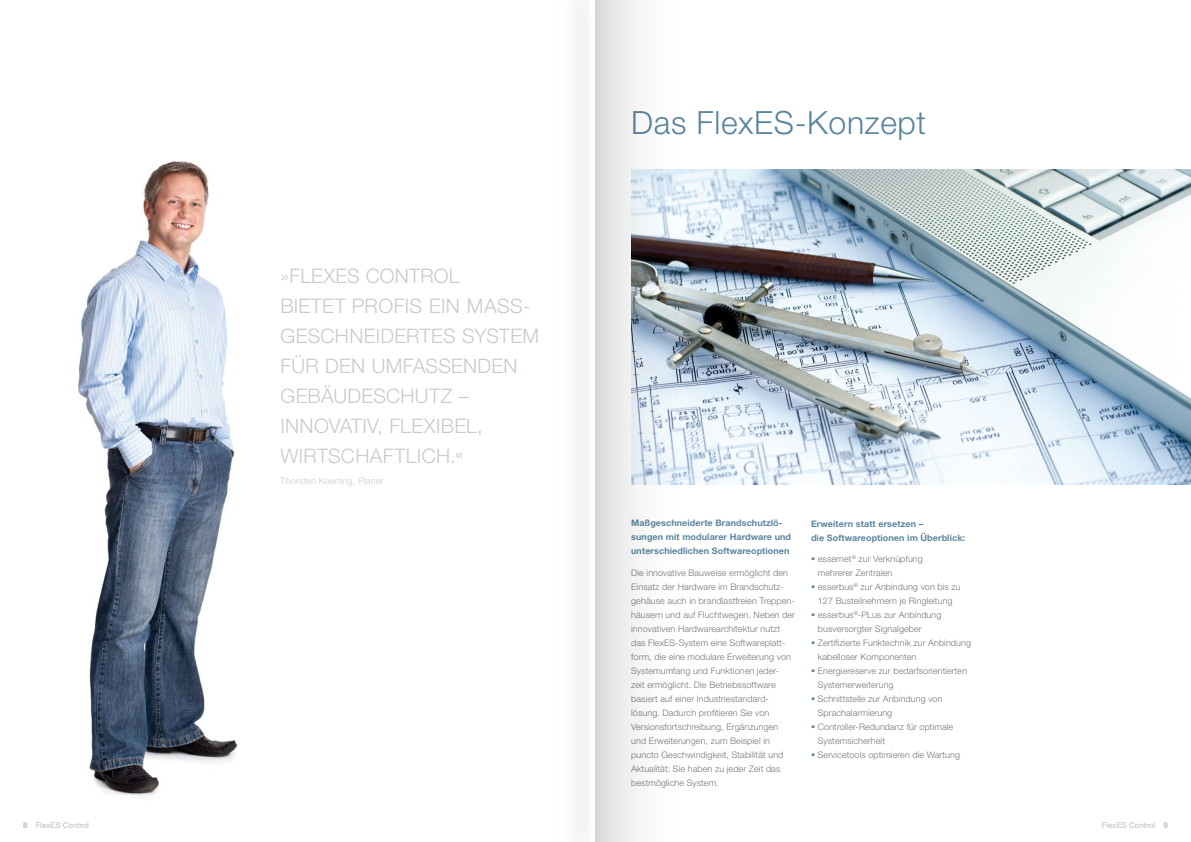
<style>
.page{position:relative;width:1191px;height:842px;background:#fff}
.page>*{position:absolute;margin:0;border:0;box-sizing:border-box;transform-origin:0 0}
.t1{font:300 32px "Helvetica Neue LT Std";letter-spacing:.02em;color:#5b859f}
.t2{font:300 20px/30px "Helvetica Neue LT Std";letter-spacing:.005em;color:#c6cbcf}
.t3{font:300 9px/14px "Helvetica Neue LT Std";letter-spacing:.01em;color:#70787d}
.t4{font:700 9px/14px "Helvetica Neue LT Std";letter-spacing:.01em;color:#5b859f}
.t5{font:300 9px "Helvetica Neue LT Std";letter-spacing:.02em;color:#c6cbcf}
.t6{font:8px "Helvetica Neue LT Std";color:#b8bec2}
.s1{color:#5b859f}
.s2{font-weight:700}
</style>
<div class="page">
<img style="left:78px;top:161px;width:159px;height:635px">
<img style="left:680px;top:169px;width:511px;height:315px">
<svg style="left:595px;top:0;width:85px;height:842px"></svg>
<div style="left:553px;top:0;width:39px;height:842px;background:#f9f9f9"></div>
<h2 class="t2" style="left:280px;top:261px;width:114px">»FlexEs Control bietet</h2>
<h2 class="t2" style="left:352px;top:291px;width:25px">Profis</h2>
<h2 class="t2" style="left:429px;top:291px;width:11px">ein</h2>
<h2 class="t2" style="left:467px;top:291px;width:65px">maSS-</h2>
<h2 class="t2" style="left:280px;top:321px;width:41px">ge schneidertes</h2>
<h2 class="t2" style="left:462px;top:321px;width:38px">System</h2>
<h2 class="t2" style="left:280px;top:351px;width:14px">für</h2>
<h2 class="t2" style="left:325px;top:351px;width:14px">den</h2>
<h2 class="t2" style="left:372px;top:351px;width:15px">umfassenden</h2>
<h2 class="t2" style="left:280px;top:381px;width:30px">Gebäudeschutz</h2>
<h2 class="t2" style="left:459px;top:381px;width:11px">–</h2>
<h2 class="t2" style="left:280px;top:411px;width:12px">innovativ</h2>
<h2 class="t2" style="left:377px;top:411px;width:24px">, flexibel</h2>
<h2 class="t2" style="left:477px;top:411px;width:7px">,</h2>
<h2 class="t2" style="left:280px;top:441px;width:14px">wirtschaftlich</h2>
<h2 class="t2" style="left:450px;top:440px;width:15px">.«</h2>
<p class="t5" style="left:280px;top:476px;width:104px">Thorsten Koerting, Planer</p>
<h1 class="t1" style="left:631px;top:103px;width:296px">Das FlexES-Konzept</h1>
<p class="t4" style="left:631px;top:515px;width:161px">Maßgeschneiderte Brandschutzlö&shy;sungen mit modularer Hardware und unterschiedlichen Softwareoptionen</p>
<p class="t3" style="left:631px;top:565px;width:165px">Die innovative Bauweise ermöglicht den Einsatz der Hardware im Brandschutz&shy;gehäuse auch in brandlastfreien Treppen&shy;häusern und auf Fluchtwegen. Neben der innovativen Hardwarearchitektur nutzt das FlexES-System eine Softwareplatt&shy;form, die eine modulare Erweiterung von Systemumfang und Funktionen jeder-<br>zeit ermöglicht. Die Betriebssoftware basiert auf einer Industriestandard&shy;lösung. Dadurch profitieren Sie von Versionsfortschreibung, Ergänzungen und Erweiterungen, zum Beispiel in puncto Geschwindigkeit, Stabilität und Aktualität: Sie haben zu jeder Zeit das bestmögliche System.</p>
<p class="t4" style="left:811px;top:516px;width:156px">Erweitern statt ersetzen –<br>die Softwareoptionen im Überblick:</p>
<p class="t3" style="left:818px;top:551px;width:107px;text-indent:-7px"><span class="s1">▪</span> essernet<sup>®</sup> zur Verknüpfung mehrerer Zentralen</p>
<p class="t3" style="left:811px;top:579px;width:151px;text-align:center"><span class="s1">▪</span> esserbus<sup>®</sup> zur Anbindung von bis zu<br>127 Busteilnehmern je Ringleitung</p>
<p class="t3" style="left:818px;top:607px;width:125px;text-indent:-7px"><span class="s1">▪</span> esserbus<sup>®</sup>-PLus zur Anbindung busversorgter Signalgeber</p>
<p class="t3" style="left:818px;top:635px;width:155px;text-indent:-7px"><span class="s1">▪</span> Zertifizierte Funktechnik zur Anbindung kabelloser Komponenten</p>
<p class="t3" style="left:818px;top:663px;width:151px;text-indent:-7px"><span class="s1">▪</span> Energiereserve zur bedarfsorientierten<br>Systemerweiterung</p>
<p class="t3" style="left:818px;top:691px;width:126px;text-indent:-7px"><span class="s1">▪</span> Schnittstelle zur Anbindung von<br>Sprachalarmierung</p>
<p class="t3" style="left:818px;top:719px;width:137px;text-indent:-7px"><span class="s1">▪</span> Controller-Redundanz für optimale<br>Systemsicherheit</p>
<p class="t3" style="left:811px;top:747px;width:151px"><span class="s1">▪</span> Servicetools optimieren die Wartung</p>
<p class="t6" style="left:23px;top:820px;width:67px"><span class="s2">8</span> FlexES Control</p>
<p class="t6" style="left:1102px;top:820px;width:67px">FlexES Control <span class="s2">9</span></p>
</div>
